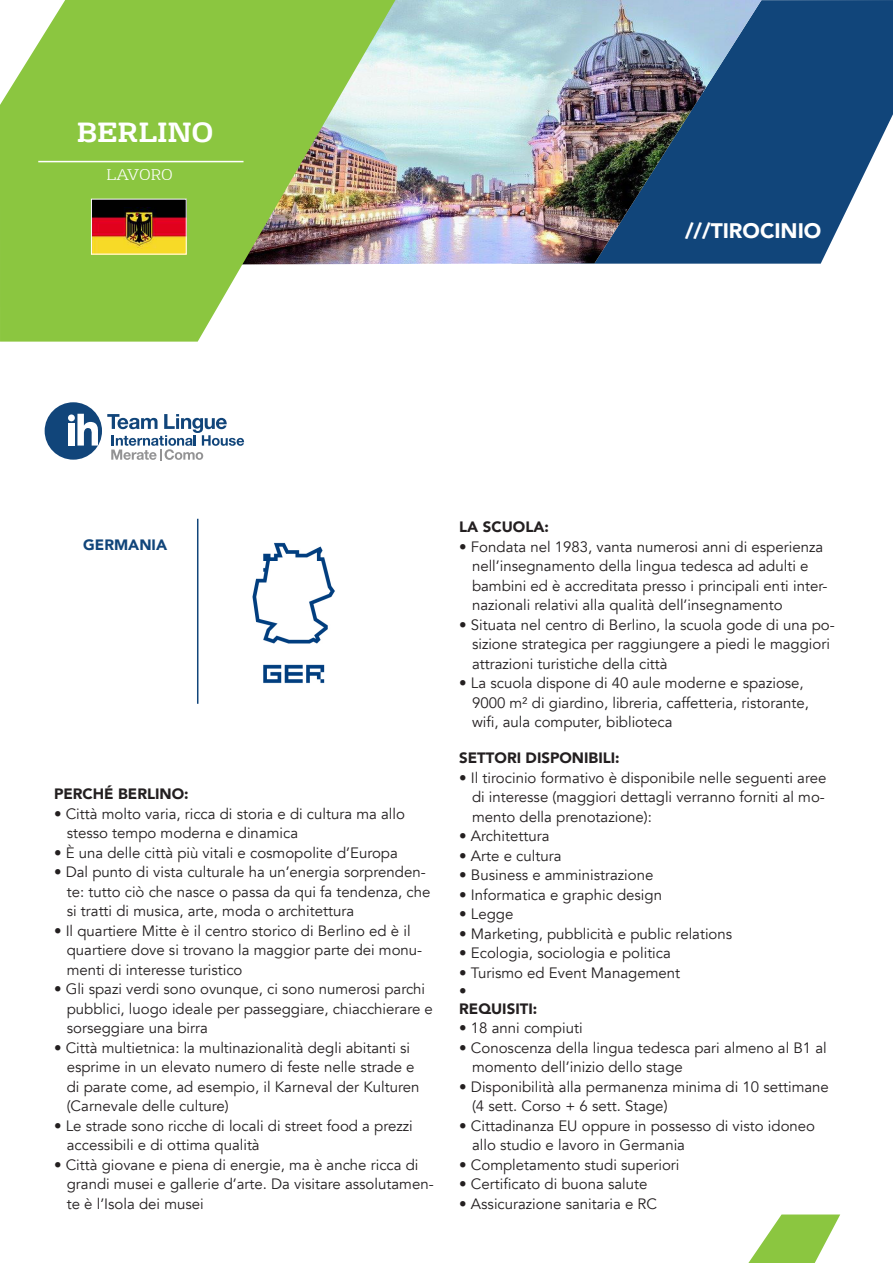
<style>
.page{position:relative;width:893px;height:1263px;background:#fff}
.page>*{position:absolute;margin:0;border:0;box-sizing:border-box;transform-origin:0 0}
.t1{font:700 27px "FS Rufus";color:#fff}
.t2{font:900 21px "Avenir";color:#fff}
.t3{font:15px/19.5px "Avenir";color:#231f20}
.t4{font:900 15px "Avenir";color:#231f20}
.t5{font:900 15px "Avenir";color:#11457a}
.t6{font:300 15px "FS Rufus";color:#fff}
</style>
<div class="page">
<svg style="left:761px;top:0;width:132px;height:264px;background:#34608d"></svg>
<img style="left:395px;top:0;width:366px;height:264px">
<svg style="left:0;top:0;width:395px;height:342px;background:#a0c767"></svg>
<svg style="left:748px;top:1214px;width:92px;height:49px"></svg>
<hr style="left:38px;top:161px;width:206px;height:1px;background:#fff">
<img style="left:93px;top:201px;width:92px;height:52px">
<div style="left:45px;top:402px;width:57px;height:58px;background:#11457a;border-radius:50%"></div>
<div style="left:68px;top:414px;width:7px;height:7px;background:#fff;border-radius:50%"></div>
<div style="left:68px;top:423px;width:7px;height:23px;background:#fff"></div>
<svg style="left:77px;top:414px;width:21px;height:32px"></svg>
<svg style="left:107px;top:414px;width:137px;height:47px"></svg>
<hr style="left:197px;top:519px;width:1px;height:185px;background:#11457a">
<img style="left:252px;top:542px;width:83px;height:142px">
<p class="t1" style="left:77px;top:109px;width:138px">BERLINO</p>
<p class="t6" style="left:106px;top:163px;width:68px">LAVORO</p>
<p class="t2" style="left:685px;top:213px;width:138px">///TIROCINIO</p>
<p class="t5" style="left:83px;top:532px;width:85px">GERMANIA</p>
<p class="t4" style="left:54px;top:781px;width:136px">PERCHÉ BERLINO:</p>
<p class="t3" style="left:67px;top:804px;width:340px;text-indent:-13px">• Città molto varia, ricca di storia e di cultura ma allo stesso tempo moderna e dinamica</p>
<p class="t3" style="left:54px;top:843px;width:345px">• È una delle città più vitali e cosmopolite d’Europa</p>
<p class="t3" style="left:67px;top:863px;width:365px;text-indent:-13px">• Dal punto di vista culturale ha un’energia sorprenden&shy;te: tutto ciò che nasce o passa da qui fa tendenza, che si tratti di musica, arte, moda o architettura</p>
<p class="t3" style="left:67px;top:921px;width:357px;text-indent:-13px">• Il quartiere Mitte è il centro storico di Berlino ed è il quartiere dove si trovano la maggior parte dei monu&shy;menti di interesse turistico</p>
<p class="t3" style="left:67px;top:980px;width:368px;text-indent:-13px">• Gli spazi verdi sono ovunque, ci sono numerosi parchi pubblici, luogo ideale per passeggiare, chiacchierare e sorseggiare una birra</p>
<p class="t3" style="left:67px;top:1038px;width:354px;text-indent:-13px">• Città multietnica: la multinazionalità degli abitanti si esprime in un elevato numero di feste nelle strade e di parate come, ad esempio, il Karneval der Kulturen (Carnevale delle culture)</p>
<p class="t3" style="left:67px;top:1116px;width:348px;text-indent:-13px">• Le strade sono ricche di locali di street food a prezzi accessibili e di ottima qualità</p>
<p class="t3" style="left:67px;top:1155px;width:368px;text-indent:-13px">• Città giovane e piena di energie, ma è anche ricca di grandi musei e gallerie d’arte. Da visitare assolutamen&shy;te è l’Isola dei musei</p>
<p class="t4" style="left:459px;top:514px;width:91px">LA SCUOLA:</p>
<p class="t3" style="left:472px;top:537px;width:357px;text-indent:-13px">• Fondata nel 1983, vanta numerosi anni di esperienza nell’insegnamento della lingua tedesca ad adulti e bambini ed è accreditata presso i principali enti inter&shy;nazionali relativi alla qualità dell’insegnamento</p>
<p class="t3" style="left:472px;top:615px;width:364px;text-indent:-13px">• Situata nel centro di Berlino, la scuola gode di una po&shy;sizione strategica per raggiungere a piedi le maggiori attrazioni turistiche della città</p>
<p class="t3" style="left:472px;top:674px;width:338px;text-indent:-13px">• La scuola dispone di 40 aule moderne e spaziose,<br>9000 m² di giardino, libreria, caffetteria, ristorante, wifi, aula computer, biblioteca</p>
<p class="t4" style="left:459px;top:745px;width:162px">SETTORI DISPONIBILI:</p>
<p class="t3" style="left:472px;top:768px;width:356px;text-align:justify;text-indent:-13px">• Il tirocinio formativo è disponibile nelle seguenti aree di interesse (maggiori dettagli verranno forniti al mo&shy;mento della prenotazione):</p>
<p class="t3" style="left:459px;top:827px;width:92px">• Architettura</p>
<p class="t3" style="left:459px;top:846px;width:104px">• Arte e cultura</p>
<p class="t3" style="left:459px;top:866px;width:196px">• Business e amministrazione</p>
<p class="t3" style="left:459px;top:885px;width:204px">• Informatica e graphic design</p>
<p class="t3" style="left:459px;top:905px;width:56px">• Legge</p>
<p class="t3" style="left:459px;top:924px;width:274px">• Marketing, pubblicità e public relations</p>
<p class="t3" style="left:459px;top:944px;width:213px">• Ecologia, sociologia e politica</p>
<p class="t3" style="left:459px;top:963px;width:222px">• Turismo ed Event Management</p>
<p class="t3" style="left:459px;top:981px;width:9px">•</p>
<p class="t4" style="left:459px;top:996px;width:80px">REQUISITI:</p>
<p class="t3" style="left:459px;top:1019px;width:125px">• 18 anni compiuti</p>
<p class="t3" style="left:472px;top:1038px;width:356px;text-indent:-13px">• Conoscenza della lingua tedesca pari almeno al B1 al momento dell’inizio dello stage</p>
<p class="t3" style="left:472px;top:1077px;width:358px;text-indent:-13px">• Disponibilità alla permanenza minima di 10 settimane (4 sett. Corso + 6 sett. Stage)</p>
<p class="t3" style="left:472px;top:1116px;width:345px;text-indent:-13px">• Cittadinanza EU oppure in possesso di visto idoneo allo studio e lavoro in Germania</p>
<p class="t3" style="left:459px;top:1155px;width:222px">• Completamento studi superiori</p>
<p class="t3" style="left:459px;top:1175px;width:190px">• Certificato di buona salute</p>
<p class="t3" style="left:459px;top:1194px;width:199px">• Assicurazione sanitaria e RC</p>
</div>
